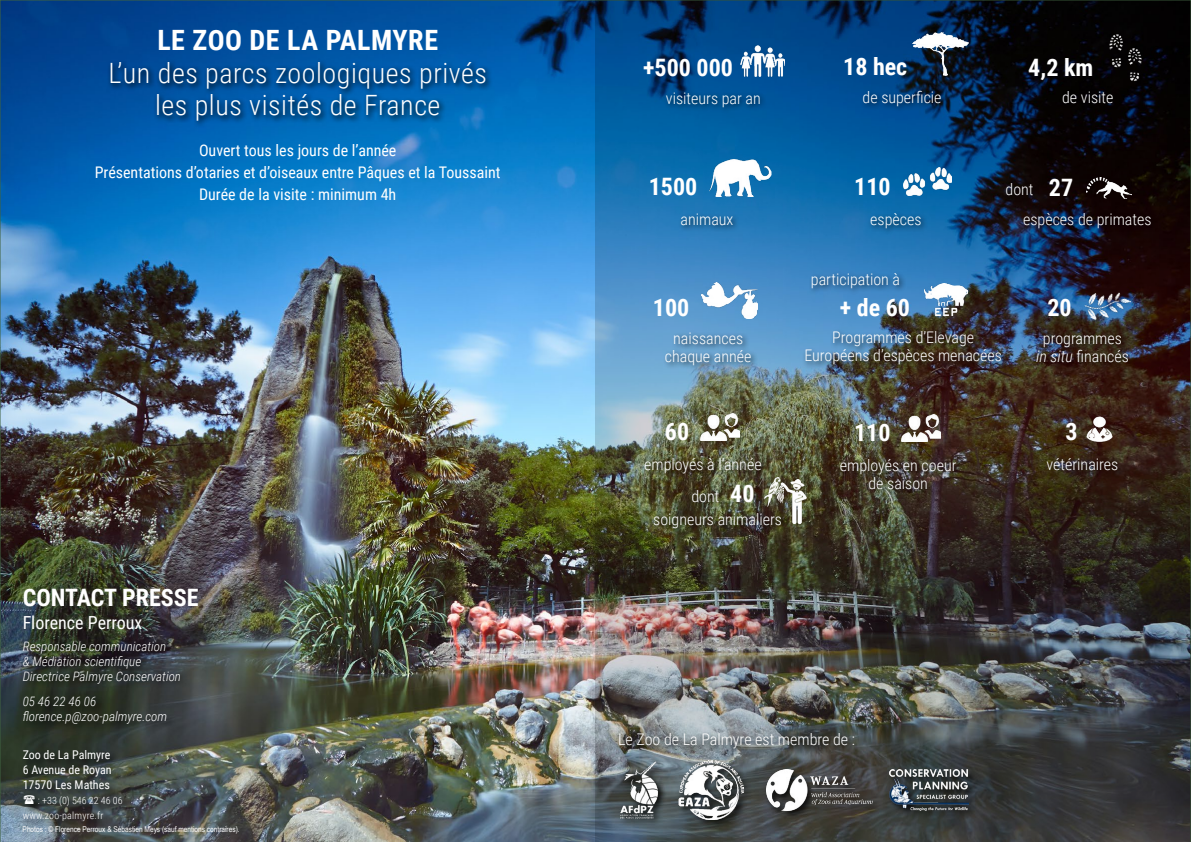
<style>
.page{position:relative;width:1191px;height:842px;background:#fff}
.page>*{position:absolute;margin:0;border:0;box-sizing:border-box;transform-origin:0 0}
.t1{font:300 28px/32px "Roboto Condensed";letter-spacing:.02em;color:#fff;text-align:center}
.t2{font:700 28px "Roboto Condensed";letter-spacing:.02em;color:#fff}
.t3{font:700 24px "Roboto Condensed";color:#fff}
.t4{font:18px "Roboto Condensed";color:#fff}
.t5{font:300 16px/18px "Roboto Condensed";color:#fff;text-align:center}
.t6{font:16px/22px "Roboto Condensed";color:#fff;text-align:center}
.t7{font:italic 300 13px/15px "Roboto Condensed";color:#fff}
.t8{font:12px/15px "Roboto Condensed";color:#fff;text-align:justify}
.t9{font:300 10px/15px "Roboto Condensed";letter-spacing:.02em;color:#fff}
.t10{font:8px "Arial Narrow";color:#fff}
.s1{font-style:italic}
</style>
<div class="page">
<img style="left:0;top:0;width:595px;height:842px">
<img style="left:595px;top:0;width:596px;height:842px">
<div style="left:663px;top:88px;width:104px;height:26px;background:#000;opacity:.75"></div>
<img style="left:740px;top:45px;width:44px;height:31px">
<img style="left:912px;top:32px;width:56px;height:44px">
<div style="left:860px;top:87px;width:88px;height:26px;background:#000;opacity:.75"></div>
<img style="left:1101px;top:34px;width:47px;height:47px">
<div style="left:1059px;top:88px;width:61px;height:22px;background:#000"></div>
<img style="left:710px;top:157px;width:61px;height:40px">
<div style="left:678px;top:210px;width:62px;height:23px;background:#000;opacity:.75"></div>
<img style="left:904px;top:168px;width:47px;height:27px">
<div style="left:867px;top:210px;width:60px;height:26px;background:#000;opacity:.75"></div>
<img style="left:1086px;top:177px;width:45px;height:22px">
<div style="left:1020px;top:210px;width:138px;height:26px;background:#000;opacity:.75"></div>
<img style="left:702px;top:282px;width:56px;height:36px">
<div style="left:662px;top:329px;width:96px;height:43px;background:#000;opacity:.75"></div>
<img style="left:1081px;top:282px;width:51px;height:48px">
<div style="left:1033px;top:332px;width:102px;height:37px;background:#000;opacity:.75"></div>
<div style="left:802px;top:329px;width:206px;height:43px;background:#000;opacity:.75"></div>
<img style="left:924px;top:283px;width:43px;height:32px">
<div style="left:641px;top:455px;width:127px;height:26px;background:#000;opacity:.75"></div>
<div style="left:837px;top:456px;width:126px;height:41px;background:#000;opacity:.75"></div>
<img style="left:1082px;top:415px;width:34px;height:32px">
<div style="left:1044px;top:455px;width:80px;height:23px;background:#000;opacity:.75"></div>
<svg style="left:107px;top:59px;width:386px;height:69px;background:#00549c"></svg>
<div style="left:613px;top:731px;width:245px;height:26px;background:#000;opacity:.95"></div>
<div style="left:619px;top:760px;width:48px;height:67px;background:#000;opacity:.9"></div>
<img style="left:618px;top:760px;width:44px;height:59px">
<div style="left:764px;top:767px;width:118px;height:53px;background:#000;opacity:.75"></div>
<img style="left:766px;top:769px;width:106px;height:41px">
<div style="left:888px;top:768px;width:90px;height:51px;background:#000;opacity:.75"></div>
<img style="left:889px;top:769px;width:80px;height:41px">
<div style="left:677px;top:759px;width:76px;height:70px;background:#000;opacity:.75"></div>
<img style="left:675px;top:760px;width:69px;height:59px">
<div style="left:1003px;top:180px;width:37px;height:22px;background:#000;opacity:.75"></div>
<img style="left:701px;top:414px;width:38px;height:27px">
<img style="left:901px;top:414px;width:39px;height:27px">
<div style="left:650px;top:510px;width:138px;height:26px;background:#000;opacity:.75"></div>
<div style="left:689px;top:487px;width:37px;height:22px;background:#000;opacity:.75"></div>
<img style="left:763px;top:477px;width:20px;height:29px">
<img style="left:778px;top:480px;width:37px;height:44px">
<div style="left:808px;top:270px;width:98px;height:25px;background:#000;opacity:.75"></div>
<div style="left:22px;top:749px;width:110px;height:81px;background:#000;opacity:.7"></div>
<div style="left:20px;top:638px;width:168px;height:52px;background:#000;opacity:.75"></div>
<div style="left:22px;top:695px;width:154px;height:39px;background:#000;opacity:.75"></div>
<svg style="left:24px;top:795px;width:11px;height:9px"></svg>
<h1 class="t2" style="left:157px;top:20px;width:282px">LE ZOO DE LA PALMYRE</h1>
<h1 class="t1" style="left:108px;top:56px;width:380px">L’un des parcs zoologiques privés les plus visités de France</h1>
<p class="t6" style="left:95px;top:138px;width:407px">Ouvert tous les jours de l’année<br>Présentations d’otaries et d’oiseaux entre Pâques et la Toussaint<br>Durée de la visite : minimum 4h</p>
<h2 class="t3" style="left:23px;top:580px;width:177px">CONTACT PRESSE</h2>
<p class="t4" style="left:23px;top:610px;width:121px">Florence Perroux</p>
<p class="t7" style="left:23px;top:638px;width:160px">Responsable communication<br>&amp; Médiation scientifique<br>Directrice Palmyre Conservation</p>
<p class="t7" style="left:23px;top:694px;width:146px">05 46 22 46 06 florence.p@zoo-palmyre.com</p>
<p class="t8" style="left:23px;top:747px;width:91px">Zoo de La Palmyre 6 Avenue de Royan 17570 Les Mathes</p>
<p class="t9" style="left:23px;top:793px;width:101px;text-indent:15px">: +33 (0) 546 22 46 06 www.zoo-palmyre.fr</p>
<p class="t10" style="left:23px;top:824px;width:219px">Photos : © Florence Perroux &amp; Sébastien Meys (sauf mentions contraires).</p>
<h2 class="t3" style="left:643px;top:51px;width:91px">+500 000</h2>
<h2 class="t3" style="left:843px;top:50px;width:66px">18 hec</h2>
<p class="t5" style="left:862px;top:87px;width:81px">de superficie</p>
<p class="t5" style="left:666px;top:88px;width:96px">visiteurs par an</p>
<h2 class="t3" style="left:649px;top:170px;width:50px">1500</h2>
<p class="t5" style="left:680px;top:210px;width:54px">animaux</p>
<h2 class="t3" style="left:854px;top:170px;width:38px">110</h2>
<p class="t5" style="left:870px;top:210px;width:53px">espèces</p>
<p class="t5" style="left:811px;top:270px;width:91px">participation à</p>
<h2 class="t3" style="left:1028px;top:51px;width:67px">4,2 km</h2>
<p class="t5" style="left:1062px;top:87px;width:53px">de visite</p>
<h2 class="t3" style="left:1049px;top:170px;width:26px">27</h2>
<p class="t5" style="left:1023px;top:210px;width:130px">espèces de primates</p>
<p class="t5" style="left:1005px;top:179px;width:29px">dont</p>
<h2 class="t3" style="left:653px;top:291px;width:38px">100</h2>
<p class="t5" style="left:665px;top:328px;width:88px">naissances chaque année</p>
<h2 class="t3" style="left:840px;top:290px;width:72px">+ de 60</h2>
<p class="t5" style="left:804px;top:328px;width:199px">Programmes d’Elevage<br>Européens d’espèces menacées</p>
<h2 class="t3" style="left:665px;top:415px;width:26px">60</h2>
<h2 class="t3" style="left:854px;top:415px;width:38px">110</h2>
<p class="t5" style="left:644px;top:455px;width:119px">employés à l’année</p>
<p class="t5" style="left:840px;top:456px;width:118px">employés en coeur de saison</p>
<h2 class="t3" style="left:730px;top:476px;width:26px">40</h2>
<p class="t5" style="left:653px;top:510px;width:130px">soigneurs animaliers</p>
<p class="t5" style="left:691px;top:486px;width:29px">dont</p>
<h2 class="t3" style="left:1047px;top:291px;width:26px">20</h2>
<p class="t5" style="left:1036px;top:328px;width:94px">programmes <span class="s1">in situ</span> financés</p>
<h2 class="t3" style="left:1065px;top:415px;width:14px">3</h2>
<p class="t5" style="left:1046px;top:455px;width:73px">vétérinaires</p>
<p class="t5" style="left:618px;top:730px;width:238px">Le Zoo de La Palmyre est membre de :</p>
</div>
